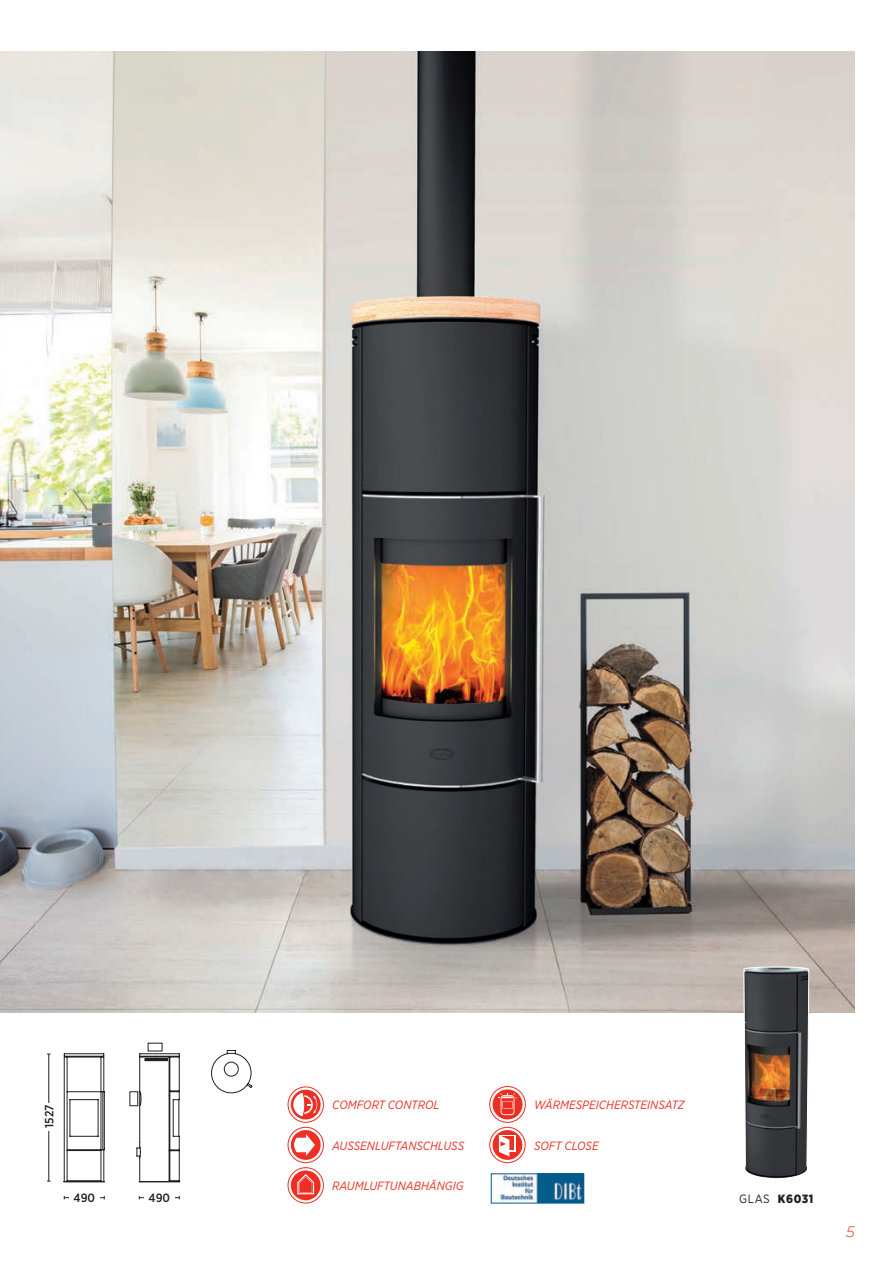
<style>
.page{position:relative;width:893px;height:1263px;background:#fff}
.page>*{position:absolute;margin:0;border:0;box-sizing:border-box;transform-origin:0 0}
.t1{font:italic 300 15px "Gotham";color:#ee2e22}
.t2{font:italic 12px "Gotham Narrow";color:#ee2e22}
.t3{font:500 12px "Gotham Narrow";color:#231f20}
.t4{font:900 12px "Gotham Narrow";letter-spacing:.05em;color:#231f20}
.s1{font-weight:400}
</style>
<div class="page">
<img style="left:0;top:51px;width:855px;height:961px">
<svg style="left:63px;top:1042px;width:190px;height:140px"></svg>
<hr style="left:48px;top:1054px;width:1px;height:127px;background:#231f20">
<div style="left:44px;top:1103px;width:10px;height:27px;background:#fff"></div>
<hr style="left:64px;top:1197px;width:40px;height:1px;background:#231f20">
<div style="left:69px;top:1193px;width:30px;height:9px;background:#fff"></div>
<hr style="left:139px;top:1197px;width:40px;height:1px;background:#231f20">
<div style="left:144px;top:1193px;width:30px;height:9px;background:#fff"></div>
<svg style="left:743px;top:966px;width:66px;height:213px;background:#554d48"></svg>
<svg style="left:288px;top:1168px;width:35px;height:35px"></svg>
<div style="left:288px;top:1167px;width:36px;height:36px;border:1px solid #ee2e22;border-radius:50%"></div>
<svg style="left:291px;top:1170px;width:30px;height:30px"></svg>
<svg style="left:297px;top:1174px;width:17px;height:20px"></svg>
<svg style="left:288px;top:1087px;width:35px;height:35px"></svg>
<div style="left:288px;top:1086px;width:36px;height:37px;border:1px solid #ee2e22;border-radius:50%"></div>
<svg style="left:291px;top:1090px;width:30px;height:29px"></svg>
<svg style="left:292px;top:1092px;width:25px;height:25px"></svg>
<svg style="left:288px;top:1127px;width:35px;height:36px"></svg>
<div style="left:288px;top:1127px;width:36px;height:36px;border:1px solid #ee2e22;border-radius:50%"></div>
<svg style="left:291px;top:1130px;width:30px;height:30px"></svg>
<svg style="left:294px;top:1134px;width:21px;height:22px"></svg>
<img style="left:497px;top:1175px;width:85px;height:26px">
<div style="left:491px;top:1173px;width:93px;height:30px;border:1px solid #015c8c"></div>
<svg style="left:490px;top:1127px;width:35px;height:36px"></svg>
<div style="left:489px;top:1127px;width:36px;height:36px;border:1px solid #ee2e22;border-radius:50%"></div>
<div style="left:493px;top:1130px;width:29px;height:30px;background:#ee2e22;border-radius:50%"></div>
<div style="left:499px;top:1135px;width:17px;height:17px;background:#fff"></div>
<svg style="left:509px;top:1136px;width:5px;height:14px"></svg>
<svg style="left:499px;top:1136px;width:10px;height:20px"></svg>
<svg style="left:490px;top:1086px;width:35px;height:36px"></svg>
<div style="left:489px;top:1086px;width:37px;height:37px;border:1px solid #ee2e22;border-radius:50%"></div>
<div style="left:493px;top:1089px;width:29px;height:30px;background:#ee2e22;border-radius:50%"></div>
<svg style="left:498px;top:1093px;width:19px;height:22px"></svg>
<p class="t3" style="left:42px;top:1128px;width:25px;rotate:-90deg">1527</p>
<p class="t2" style="left:534px;top:1097px;width:152px">WÄRMESPEICHERSTEINSATZ</p>
<p class="t2" style="left:332px;top:1098px;width:109px">COMFORT CONTROL</p>
<p class="t2" style="left:332px;top:1138px;width:133px">AUSSENLUFTANSCHLUSS</p>
<p class="t2" style="left:534px;top:1138px;width:66px">SOFT CLOSE</p>
<p class="t2" style="left:332px;top:1178px;width:133px">RAUMLUFTUNABHÄNGIG</p>
<p class="t3" style="left:74px;top:1190px;width:23px">490</p>
<p class="t3" style="left:149px;top:1190px;width:23px">490</p>
<p class="t4" style="left:739px;top:1191px;width:76px"><span class="s1">GLAS</span> K6031</p>
<p class="t1" style="left:846px;top:1224px;width:11px">5</p>
</div>
